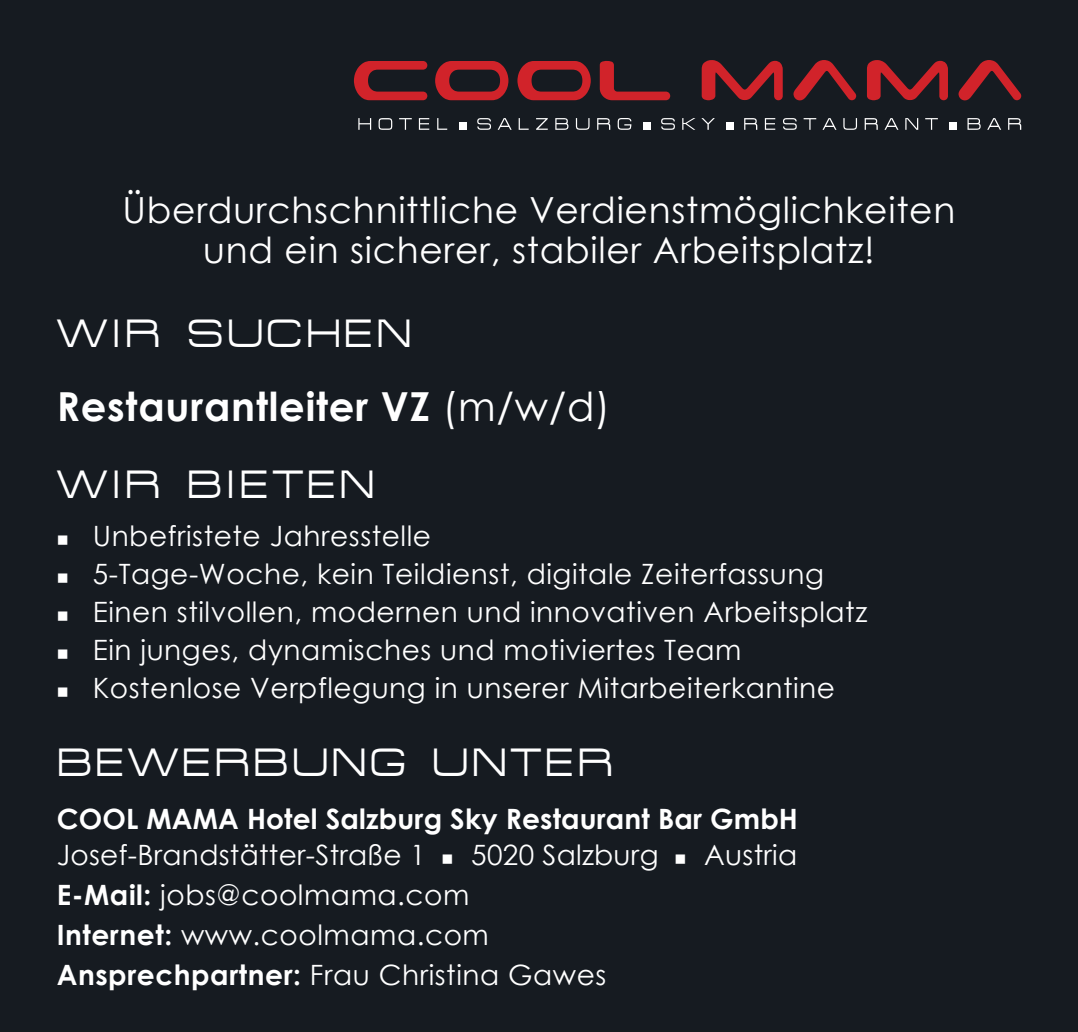
<style>
.page{position:relative;width:1078px;height:1032px;background:#fff}
.page>*{position:absolute;margin:0;border:0;box-sizing:border-box;transform-origin:0 0}
.t1{font:40px "Micro Extended";letter-spacing:.08em;color:#fff}
.t2{font:700 40px "Century Gothic";letter-spacing:.02em;color:#fff}
.t3{font:36px/40px "Century Gothic";letter-spacing:.02em;color:#fff;text-align:center}
.t4{font:28px/40px "Century Gothic";letter-spacing:.02em;color:#fff}
.s1{font-weight:400}
.s2{font-weight:700}
</style>
<div class="page">
<div style="left:0;top:0;width:1077px;height:1032px;background:#161b21"></div>
<svg style="left:354px;top:61px;width:73px;height:39px"></svg>
<svg style="left:435px;top:61px;width:73px;height:39px"></svg>
<svg style="left:517px;top:61px;width:73px;height:39px"></svg>
<svg style="left:599px;top:60px;width:71px;height:40px"></svg>
<svg style="left:701px;top:60px;width:81px;height:40px"></svg>
<svg style="left:867px;top:60px;width:80px;height:40px"></svg>
<svg style="left:793px;top:60px;width:63px;height:41px"></svg>
<svg style="left:958px;top:60px;width:62px;height:41px"></svg>
<svg style="left:358px;top:118px;width:13px;height:12px"></svg>
<svg style="left:378px;top:118px;width:14px;height:12px"></svg>
<svg style="left:399px;top:118px;width:12px;height:12px"></svg>
<svg style="left:419px;top:118px;width:10px;height:12px"></svg>
<svg style="left:437px;top:118px;width:10px;height:12px"></svg>
<div style="left:459px;top:123px;width:8px;height:7px;background:#fff"></div>
<svg style="left:477px;top:118px;width:14px;height:12px"></svg>
<svg style="left:497px;top:118px;width:14px;height:12px"></svg>
<svg style="left:518px;top:118px;width:10px;height:12px"></svg>
<svg style="left:536px;top:118px;width:11px;height:12px"></svg>
<svg style="left:555px;top:118px;width:13px;height:12px"></svg>
<svg style="left:575px;top:118px;width:14px;height:12px"></svg>
<svg style="left:597px;top:118px;width:13px;height:12px"></svg>
<svg style="left:617px;top:118px;width:14px;height:12px"></svg>
<div style="left:643px;top:123px;width:7px;height:7px;background:#fff"></div>
<svg style="left:661px;top:118px;width:13px;height:12px"></svg>
<svg style="left:682px;top:118px;width:13px;height:12px"></svg>
<svg style="left:701px;top:118px;width:13px;height:12px"></svg>
<div style="left:726px;top:123px;width:7px;height:7px;background:#fff"></div>
<svg style="left:744px;top:118px;width:13px;height:12px"></svg>
<svg style="left:764px;top:118px;width:11px;height:12px"></svg>
<svg style="left:783px;top:118px;width:13px;height:12px"></svg>
<svg style="left:803px;top:118px;width:13px;height:12px"></svg>
<svg style="left:822px;top:118px;width:14px;height:12px"></svg>
<svg style="left:843px;top:118px;width:13px;height:12px"></svg>
<svg style="left:864px;top:118px;width:13px;height:12px"></svg>
<svg style="left:884px;top:118px;width:14px;height:12px"></svg>
<svg style="left:905px;top:118px;width:13px;height:12px"></svg>
<svg style="left:925px;top:118px;width:12px;height:12px"></svg>
<div style="left:949px;top:123px;width:7px;height:7px;background:#fff"></div>
<svg style="left:967px;top:118px;width:13px;height:12px"></svg>
<svg style="left:987px;top:118px;width:13px;height:12px"></svg>
<svg style="left:1008px;top:118px;width:12px;height:12px"></svg>
<p class="t3" style="left:123px;top:189px;width:834px">Überdurchschnittliche Verdienstmöglichkeiten und ein sicherer, stabiler Arbeitsplatz!</p>
<h1 class="t1" style="left:57px;top:312px;width:356px">WIR SUCHEN</h1>
<h1 class="t2" style="left:57px;top:376px;width:555px">Restaurantleiter VZ <span class="s1">(m/w/d)</span></h1>
<h1 class="t1" style="left:57px;top:462px;width:319px">WIR BIETEN</h1>
<p class="t4" style="left:57px;top:515px;width:376px">■ Unbefristete Jahresstelle</p>
<p class="t4" style="left:57px;top:553px;width:768px">■ 5-Tage-Woche, kein Teildienst, digitale Zeiterfassung</p>
<p class="t4" style="left:57px;top:591px;width:811px">■ Einen stilvollen, modernen und innovativen Arbeitsplatz</p>
<p class="t4" style="left:57px;top:629px;width:686px">■ Ein junges, dynamisches und motiviertes Team</p>
<p class="t4" style="left:57px;top:667px;width:779px">■ Kostenlose Verpflegung in unserer Mitarbeiterkantine</p>
<h1 class="t1" style="left:57px;top:741px;width:557px">BEWERBUNG UNTER</h1>
<p class="t4" style="left:57px;top:800px;width:742px;line-height:36px"><span class="s2">COOL MAMA Hotel Salzburg Sky Restaurant Bar GmbH<br></span>Josef-Brandstätter-Straße 1 ■ 5020 Salzburg ■ Austria</p>
<p class="t4" style="left:57px;top:874px;width:551px"><span class="s2">E-Mail:</span> jobs@coolmama.com<br><span class="s2">Internet:</span> www.coolmama.com<br><span class="s2">Ansprechpartner:</span> Frau Christina Gawes</p>
</div>
